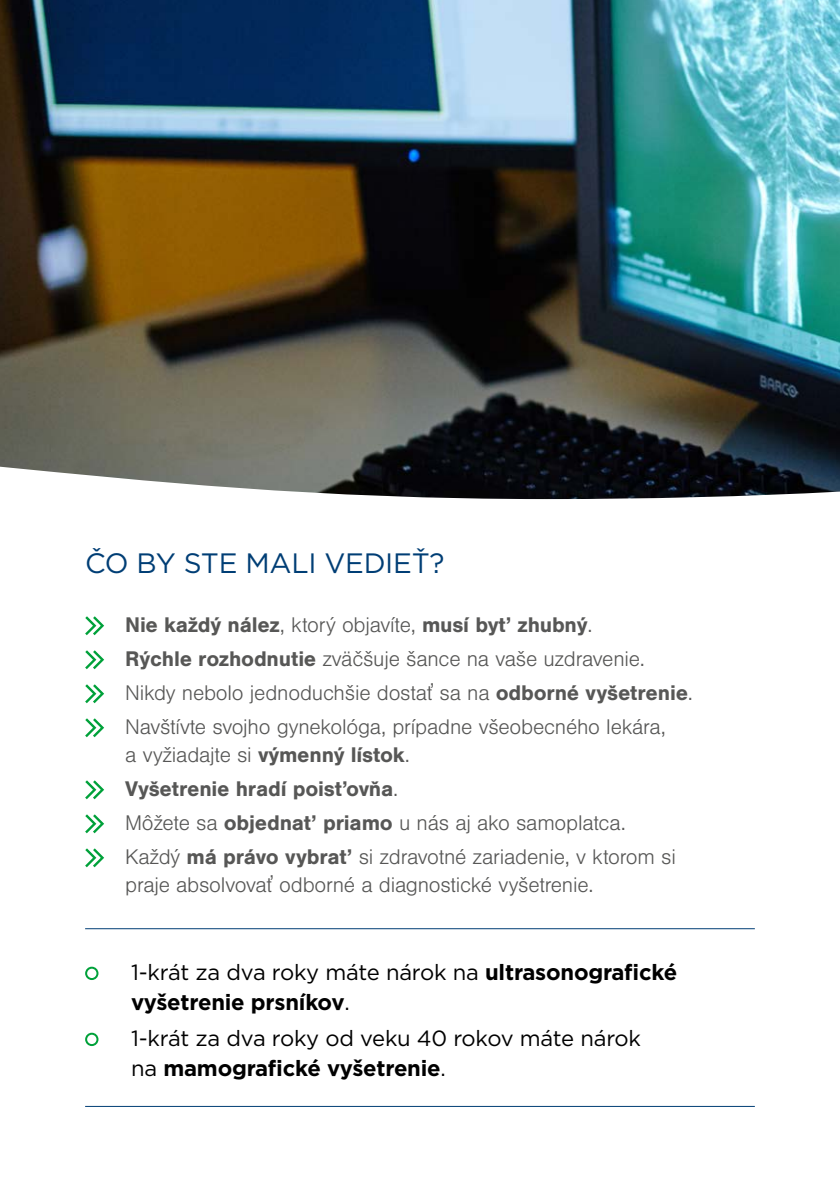
<style>
.page{position:relative;width:840px;height:1191px;background:#fff}
.page>*{position:absolute;margin:0;border:0;box-sizing:border-box;transform-origin:0 0}
.t1{font:28px "Gotham";letter-spacing:-.01em;color:#003e75}
.t2{font:300 22px/34px "Nimbus San";letter-spacing:-.01em;color:#575756}
.t3{font:700 22px/30px "Gotham";letter-spacing:-.01em;color:#000}
.t4{font:22px/30px "Gotham";letter-spacing:-.015em;color:#000}
.s1{font-weight:700}
.s2{font-weight:400}
</style>
<div class="page">
<svg style="left:85px;top:616px;width:19px;height:20px"></svg>
<svg style="left:85px;top:650px;width:19px;height:20px"></svg>
<svg style="left:85px;top:684px;width:19px;height:20px"></svg>
<svg style="left:85px;top:718px;width:19px;height:20px"></svg>
<svg style="left:85px;top:780px;width:19px;height:20px"></svg>
<svg style="left:85px;top:814px;width:19px;height:20px"></svg>
<svg style="left:85px;top:848px;width:19px;height:20px"></svg>
<img style="left:0;top:0;width:839px;height:499px">
<div style="left:85px;top:966px;width:13px;height:14px;border:2px solid #00a13a;border-radius:50%"></div>
<div style="left:85px;top:1032px;width:13px;height:14px;border:2px solid #00a13a;border-radius:50%"></div>
<hr style="left:85px;top:928px;width:669px;height:1px;background:#003e75">
<hr style="left:85px;top:1106px;width:669px;height:1px;background:#003e75">
<p class="t1" style="left:85px;top:545px;width:361px">ČO BY STE MALI VEDIEŤ?</p>
<p class="t2" style="left:125px;top:608px;width:569px"><span class="s1">Nie každý nález</span>, ktorý objavíte, <span class="s1">musí byť zhubný</span>.<br><span class="s1">Rýchle rozhodnutie</span> zväčšuje šance na vaše uzdravenie.<br>Nikdy nebolo jednoduchšie dostať sa na <span class="s1">odborné vyšetrenie</span>.<br>Navštívte svojho gynekológa, prípadne všeobecného lekára,</p>
<p class="t2" style="left:125px;top:738px;width:552px">a vyžiadajte si <span class="s1">výmenný lístok</span>.<br><span class="s1">Vyšetrenie hradí poisťovňa</span>.<br>Môžete sa <span class="s1">objednať priamo</span> u nás aj ako samoplatca.<br>Každý <span class="s1">má právo vybrať</span> si zdravotné zariadenie, v ktorom si</p>
<p class="t2" style="left:125px;top:868px;width:469px">praje absolvovať odborné a diagnostické vyšetrenie.</p>
<p class="t3" style="left:131px;top:957px;width:547px"><span class="s2">1-krát za dva roky máte nárok na</span> ultrasonografické vyšetrenie prsníkov<span class="s2">.</span></p>
<p class="t4" style="left:131px;top:1022px;width:511px">1-krát za dva roky od veku 40 rokov máte nárok na <span class="s1">mamografické vyšetrenie</span>.</p>
</div>
